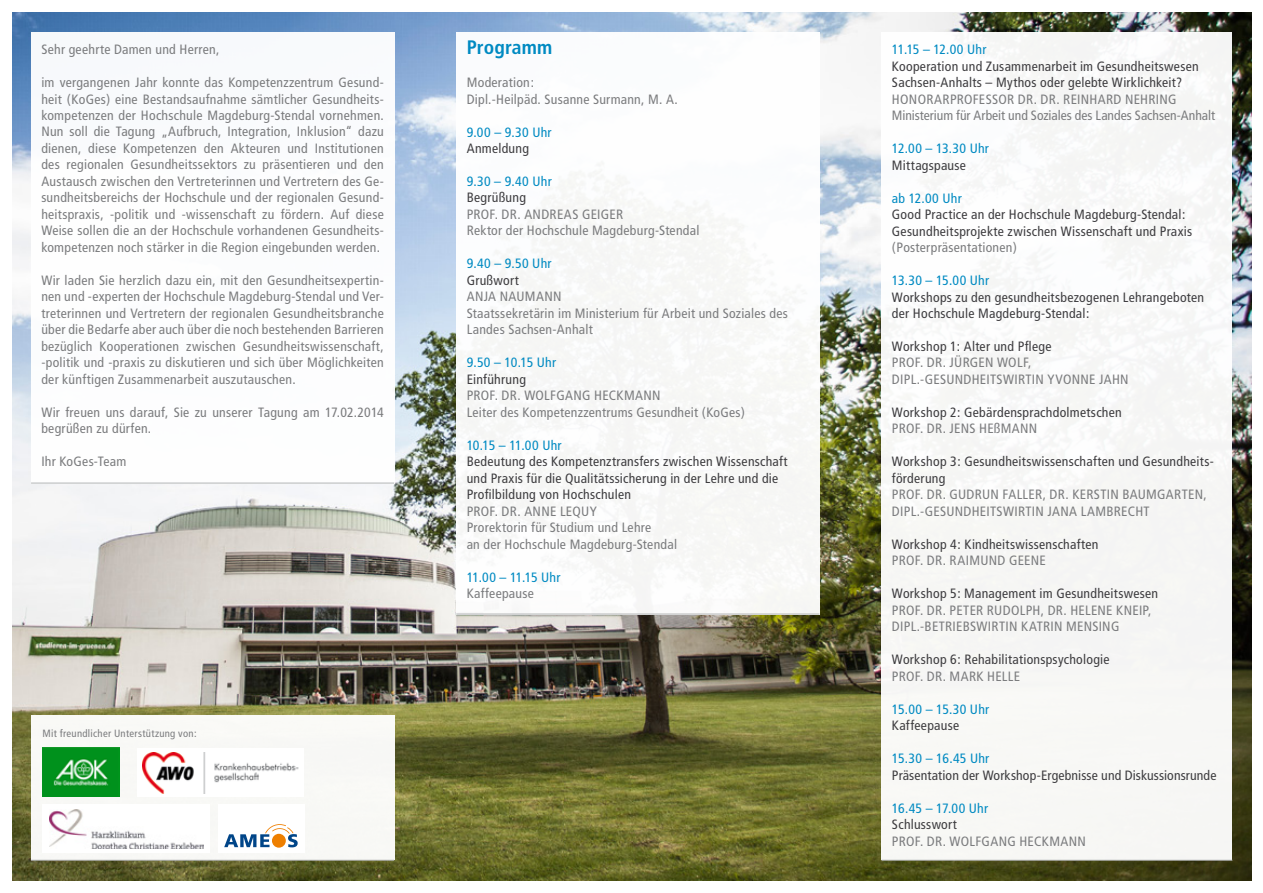
<style>
.page{position:relative;width:1263px;height:893px;background:#fff}
.page>*{position:absolute;margin:0;border:0;box-sizing:border-box;transform-origin:0 0}
.t1{font:700 condensed 19.5px "Frutiger";letter-spacing:.005em;color:#008ac2}
.t2{font:condensed 13.5px/16.5px "Frutiger";letter-spacing:.02em;color:#7b7c7e}
.t3{font:condensed 13.5px/16.5px "Frutiger";letter-spacing:.02em;color:#3e3d40}
.t4{font:condensed 13.5px "Frutiger";letter-spacing:.015em;color:#008ac2}
.t5{font:condensed 13.5px "Frutiger";letter-spacing:-.01em;color:#008ac2}
.t6{font:condensed 13.5px "Frutiger";letter-spacing:-.005em;color:#008ac2}
.t7{font:condensed 10.5px "Frutiger";letter-spacing:.025em;color:#7b7c7e}
</style>
<div class="page">
<img style="left:13px;top:13px;width:1238px;height:867px">
<div style="left:31px;top:32px;width:363px;height:451px;background:#fff"></div>
<div style="left:31px;top:716px;width:363px;height:144px;background:#f8f8f6"></div>
<img style="left:43px;top:748px;width:76px;height:48px">
<div style="left:43px;top:804px;width:167px;height:48px;background:#fff"></div>
<img style="left:49px;top:809px;width:154px;height:40px">
<div style="left:218px;top:804px;width:87px;height:48px;background:#fff"></div>
<svg style="left:224px;top:824px;width:74px;height:23px"></svg>
<div style="left:272px;top:834px;width:14px;height:14px;background:#ee7f00;border-radius:50%"></div>
<div style="left:137px;top:748px;width:167px;height:49px;background:#fff"></div>
<img style="left:142px;top:752px;width:157px;height:41px">
<hr style="left:31px;top:483px;width:363px;height:1px;background:#b1b3b4">
<hr style="left:31px;top:860px;width:363px;height:1px;background:#b1b3b4">
<div style="left:456px;top:32px;width:363px;height:582px;background:#fff"></div>
<hr style="left:456px;top:614px;width:363px;height:1px;background:#b1b3b4">
<div style="left:881px;top:33px;width:351px;height:827px;background:#f7f7f5"></div>
<hr style="left:881px;top:860px;width:351px;height:1px;background:#b1b3b4">
<p class="t2" style="left:41px;top:41px;width:180px">Sehr geehrte Damen und Herren,</p>
<p class="t2" style="left:41px;top:74px;width:344px;text-align:justify">im vergangenen Jahr konnte das Kompetenzzentrum Gesund&shy;heit (KoGes) eine Bestandsaufnahme sämtlicher Gesundheits&shy;kompetenzen der Hochschule Magdeburg-Stendal vornehmen.<br>Nun soll die Tagung „Aufbruch, Integration, Inklusion“ dazu dienen, diese Kompetenzen den Akteuren und Institutionen des regionalen Gesundheitssektors zu präsentieren und den Austausch zwischen den Vertreterinnen und Vertretern des Ge&shy;sundheitsbereichs der Hochschule und der regionalen Gesund&shy;heitspraxis, -politik und -wissenschaft zu fördern. Auf diese Weise sollen die an der Hochschule vorhandenen Gesundheits&shy;kompetenzen noch stärker in die Region eingebunden werden.</p>
<p class="t2" style="left:41px;top:272px;width:344px;text-align:justify">Wir laden Sie herzlich dazu ein, mit den Gesundheitsexpertin&shy;nen und -experten der Hochschule Magdeburg-Stendal und Ver&shy;treterinnen und Vertretern der regionalen Gesundheitsbranche über die Bedarfe aber auch über die noch bestehenden Barrieren bezüglich Kooperationen zwischen Gesundheitswissenschaft, -politik und -praxis zu diskutieren und sich über Möglichkeiten der künftigen Zusammenarbeit auszutauschen.</p>
<p class="t2" style="left:41px;top:404px;width:344px">Wir freuen uns darauf, Sie zu unserer Tagung am 17.02.2014 begrüßen zu dürfen.</p>
<p class="t2" style="left:41px;top:454px;width:86px">Ihr KoGes-Team</p>
<p class="t7" style="left:43px;top:727px;width:156px">Mit freundlicher Unterstützung von:</p>
<h1 class="t1" style="left:467px;top:36px;width:87px">Programm</h1>
<p class="t2" style="left:467px;top:74px;width:213px">Moderation:<br>Dipl.-Heilpäd. Susanne Surmann, M. A.</p>
<p class="t4" style="left:467px;top:124px;width:86px">9.00 – 9.30 Uhr</p>
<p class="t3" style="left:467px;top:140px;width:64px">Anmeldung</p>
<p class="t4" style="left:467px;top:173px;width:87px">9.30 – 9.40 Uhr</p>
<p class="t3" style="left:467px;top:190px;width:61px">Begrüßung</p>
<p class="t2" style="left:467px;top:206px;width:234px">PROF. DR. ANDREAS GEIGER<br>Rektor der Hochschule Magdeburg-Stendal</p>
<p class="t4" style="left:467px;top:256px;width:86px">9.40 – 9.50 Uhr</p>
<p class="t3" style="left:467px;top:272px;width:54px">Grußwort</p>
<p class="t2" style="left:467px;top:289px;width:323px">ANJA NAUMANN<br>Staatssekretärin im Ministerium für Arbeit und Soziales des<br>Landes Sachsen-Anhalt</p>
<p class="t4" style="left:467px;top:355px;width:91px">9.50 – 10.15 Uhr</p>
<p class="t3" style="left:467px;top:371px;width:61px">Einführung</p>
<p class="t2" style="left:467px;top:388px;width:280px">PROF. DR. WOLFGANG HECKMANN<br>Leiter des Kompetenzzentrums Gesundheit (KoGes)</p>
<p class="t6" style="left:467px;top:437px;width:96px">10.15 – 11.00 Uhr</p>
<p class="t3" style="left:467px;top:454px;width:322px">Bedeutung des Kompetenztransfers zwischen Wissenschaft und Praxis für die Qualitätssicherung in der Lehre und die<br>Profilbildung von Hochschulen</p>
<p class="t2" style="left:467px;top:503px;width:212px">PROF. DR. ANNE LEQUY<br>Prorektorin für Studium und Lehre<br>an der Hochschule Magdeburg-Stendal</p>
<p class="t5" style="left:467px;top:569px;width:95px">11.00 – 11.15 Uhr</p>
<p class="t2" style="left:467px;top:586px;width:69px">Kaffeepause</p>
<p class="t5" style="left:892px;top:41px;width:96px">11.15 – 12.00 Uhr</p>
<p class="t3" style="left:892px;top:58px;width:308px">Kooperation und Zusammenarbeit im Gesundheitswesen<br>Sachsen-Anhalts – Mythos oder gelebte Wirklichkeit?</p>
<p class="t2" style="left:892px;top:91px;width:325px">HONORARPROFESSOR DR. DR. REINHARD NEHRING<br>Ministerium für Arbeit und Soziales des Landes Sachsen-Anhalt</p>
<p class="t4" style="left:892px;top:140px;width:99px">12.00 – 13.30 Uhr</p>
<p class="t3" style="left:892px;top:157px;width:76px">Mittagspause</p>
<p class="t4" style="left:892px;top:190px;width:71px">ab 12.00 Uhr</p>
<p class="t3" style="left:892px;top:206px;width:302px">Good Practice an der Hochschule Magdeburg-Stendal:<br>Gesundheitsprojekte zwischen Wissenschaft und Praxis</p>
<p class="t2" style="left:892px;top:239px;width:126px">(Posterpräsentationen)</p>
<p class="t4" style="left:892px;top:272px;width:99px">13.30 – 15.00 Uhr</p>
<p class="t3" style="left:892px;top:289px;width:314px">Workshops zu den gesundheitsbezogenen Lehrangeboten der Hochschule Magdeburg-Stendal:</p>
<p class="t3" style="left:892px;top:338px;width:161px">Workshop 1: Alter und Pflege</p>
<p class="t2" style="left:892px;top:355px;width:238px">PROF. DR. JÜRGEN WOLF,<br>DIPL.-GESUNDHEITSWIRTIN YVONNE JAHN</p>
<p class="t3" style="left:892px;top:404px;width:231px">Workshop 2: Gebärdensprachdolmetschen</p>
<p class="t2" style="left:892px;top:421px;width:147px">PROF. DR. JENS HEßMANN</p>
<p class="t3" style="left:892px;top:454px;width:323px">Workshop 3: Gesundheitswissenschaften und Gesundheits&shy;förderung</p>
<p class="t2" style="left:892px;top:487px;width:316px">PROF. DR. GUDRUN FALLER, DR. KERSTIN BAUMGARTEN,<br>DIPL.-GESUNDHEITSWIRTIN JANA LAMBRECHT</p>
<p class="t3" style="left:892px;top:536px;width:208px">Workshop 4: Kindheitswissenschaften</p>
<p class="t2" style="left:892px;top:553px;width:155px">PROF. DR. RAIMUND GEENE</p>
<p class="t3" style="left:892px;top:586px;width:268px">Workshop 5: Management im Gesundheitswesen</p>
<p class="t2" style="left:892px;top:602px;width:261px">PROF. DR. PETER RUDOLPH, DR. HELENE KNEIP,<br>DIPL.-BETRIEBSWIRTIN KATRIN MENSING</p>
<p class="t3" style="left:892px;top:652px;width:219px">Workshop 6: Rehabilitationspsychologie</p>
<p class="t2" style="left:892px;top:668px;width:130px">PROF. DR. MARK HELLE</p>
<p class="t4" style="left:892px;top:701px;width:99px">15.00 – 15.30 Uhr</p>
<p class="t3" style="left:892px;top:718px;width:69px">Kaffeepause</p>
<p class="t4" style="left:892px;top:751px;width:99px">15.30 – 16.45 Uhr</p>
<p class="t3" style="left:892px;top:767px;width:326px">Präsentation der Workshop-Ergebnisse und Diskussionsrunde</p>
<p class="t4" style="left:892px;top:800px;width:98px">16.45 – 17.00 Uhr</p>
<p class="t3" style="left:892px;top:817px;width:66px">Schlusswort</p>
<p class="t2" style="left:892px;top:833px;width:195px">PROF. DR. WOLFGANG HECKMANN</p>
</div>
